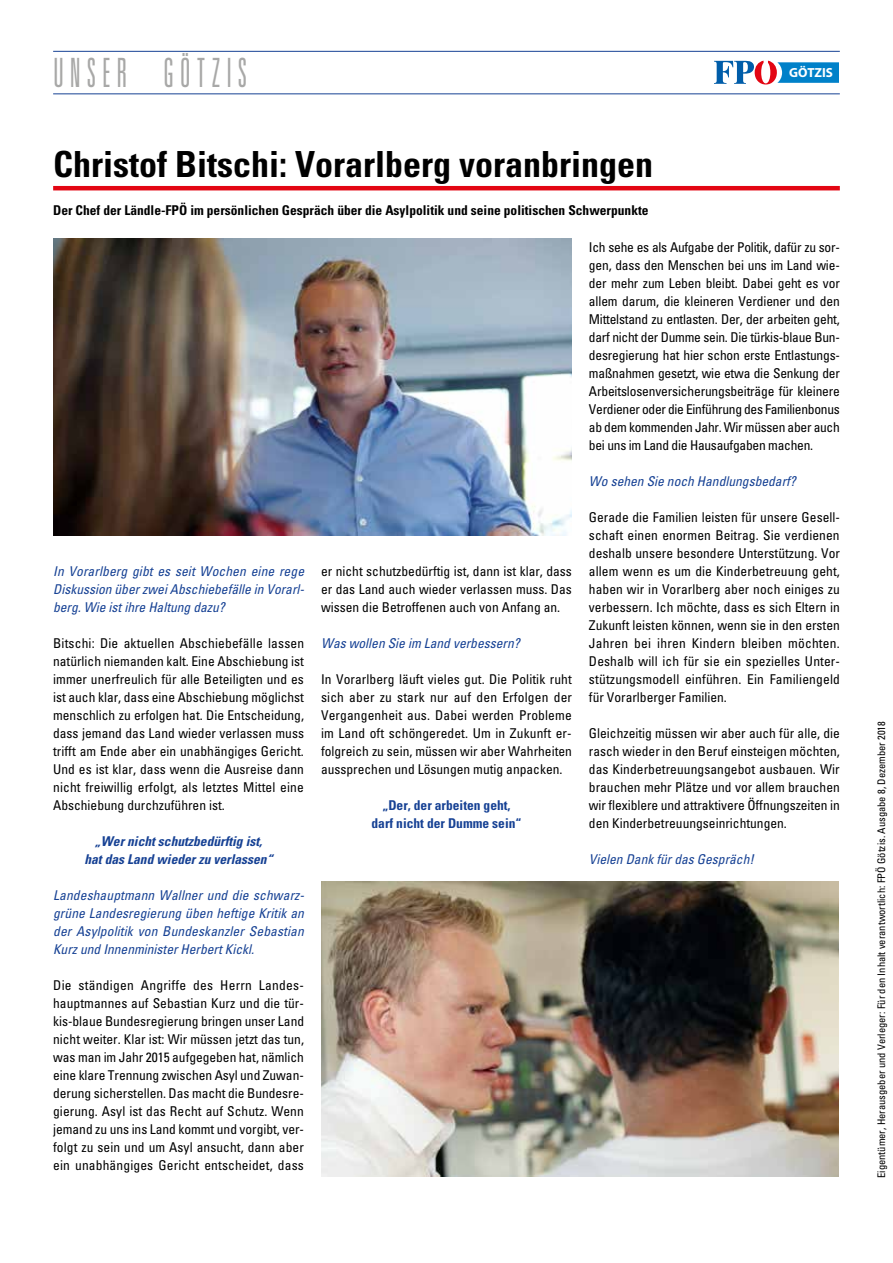
<style>
.page{position:relative;width:893px;height:1263px;background:#fff}
.page>*{position:absolute;margin:0;border:0;box-sizing:border-box;transform-origin:0 0}
.t1{font:300 ultra-condensed 40.35px "Univers LT";letter-spacing:.18em;color:#a8a8a7;scale:.82 1}
.t2{font:700 condensed 36px "Univers LT";color:#000}
.t3{font:condensed 13.5px/18px "Univers LT";color:#000;text-align:justify}
.t4{font:italic condensed 13.5px/18px "Univers LT";color:#164194;text-align:justify}
.t5{font:700 condensed 13.5px "Univers LT";color:#000}
.t6{font:italic 700 condensed 13.5px/18px "Univers LT";color:#164194;text-align:center}
.t7{font:700 condensed 13.5px/18px "Univers LT";color:#164194;text-align:center}
.t8{font:700 13.2px "Myriad Pro";color:#fff}
.t9{font:condensed 10.5px "Univers LT";color:#000}
</style>
<div class="page">
<hr style="left:53px;top:94px;width:787px;height:1px;background:#164194">
<hr style="left:53px;top:51px;width:787px;height:1px;background:#164194">
<hr style="left:53px;top:186px;width:787px;height:4px;background:#e30613">
<img style="left:53px;top:238px;width:519px;height:298px">
<svg style="left:714px;top:61px;width:124px;height:24px"></svg>
<img style="left:321px;top:881px;width:518px;height:296px">
<h1 class="t1" style="left:53px;top:50px;width:238px">UNSER GÖTZIS</h1>
<h2 class="t2" style="left:53px;top:143px;width:601px">Christof Bitschi: Vorarlberg voranbringen</h2>
<p class="t5" style="left:53px;top:202px;width:597px">Der Chef der Ländle-FPÖ im persönlichen Gespräch über die Asylpolitik und seine politischen Schwerpunkte</p>
<p class="t8" style="left:789px;top:64px;width:45px">GÖTZIS</p>
<p class="t4" style="left:53px;top:562px;width:253px">In Vorarlberg gibt es seit Wochen eine rege Diskussion über zwei Abschiebefälle in Vorarl&shy;berg. Wie ist ihre Haltung dazu?</p>
<p class="t3" style="left:53px;top:634px;width:253px">Bitschi: Die aktuellen Abschiebefälle lassen natürlich niemanden kalt. Eine Abschiebung ist immer unerfreulich für alle Beteiligten und es ist auch klar, dass eine Abschiebung möglichst menschlich zu erfolgen hat. Die Entscheidung, dass jemand das Land wieder verlassen muss trifft am Ende aber ein unabhängiges Gericht.<br>Und es ist klar, dass wenn die Ausreise dann nicht freiwillig erfolgt, als letztes Mittel eine Abschiebung durchzuführen ist.</p>
<p class="t6" style="left:84px;top:832px;width:190px">„Wer nicht schutzbedürftig ist,<br>hat das Land wieder zu verlassen“</p>
<p class="t4" style="left:53px;top:886px;width:253px">Landeshauptmann Wallner und die schwarz&shy;grüne Landesregierung üben heftige Kritik an der Asylpolitik von Bundeskanzler Sebastian Kurz und Innenminister Herbert Kickl.</p>
<p class="t3" style="left:53px;top:976px;width:253px">Die ständigen Angriffe des Herrn Landes&shy;hauptmannes auf Sebastian Kurz und die tür&shy;kis-blaue Bundesregierung bringen unser Land nicht weiter. Klar ist: Wir müssen jetzt das tun, was man im Jahr 2015 aufgegeben hat, nämlich eine klare Trennung zwischen Asyl und Zuwan&shy;derung sicherstellen. Das macht die Bundesre&shy;gierung. Asyl ist das Recht auf Schutz. Wenn jemand zu uns ins Land kommt und vorgibt, ver&shy;folgt zu sein und um Asyl ansucht, dann aber ein unabhängiges Gericht entscheidet, dass</p>
<p class="t3" style="left:321px;top:562px;width:252px">er nicht schutzbedürftig ist, dann ist klar, dass er das Land auch wieder verlassen muss. Das wissen die Betroffenen auch von Anfang an.</p>
<p class="t4" style="left:321px;top:634px;width:200px">Was wollen Sie im Land verbessern?</p>
<p class="t3" style="left:321px;top:670px;width:252px">In Vorarlberg läuft vieles gut. Die Politik ruht sich aber zu stark nur auf den Erfolgen der Vergangenheit aus. Dabei werden Probleme im Land oft schöngeredet. Um in Zukunft er&shy;folgreich zu sein, müssen wir aber Wahrheiten aussprechen und Lösungen mutig anpacken.</p>
<p class="t7" style="left:371px;top:796px;width:151px">„Der, der arbeiten geht, darf nicht der Dumme sein“</p>
<p class="t3" style="left:589px;top:238px;width:253px">Ich sehe es als Aufgabe der Politik, dafür zu sor&shy;gen, dass den Menschen bei uns im Land wie&shy;der mehr zum Leben bleibt. Dabei geht es vor allem darum, die kleineren Verdiener und den Mittelstand zu entlasten. Der, der arbeiten geht, darf nicht der Dumme sein. Die türkis-blaue Bun&shy;desregierung hat hier schon erste Entlastungs&shy;maßnahmen gesetzt, wie etwa die Senkung der Arbeitslosenversicherungsbeiträge für kleinere Verdiener oder die Einführung des Familienbonus ab dem kommenden Jahr. Wir müssen aber auch bei uns im Land die Hausaufgaben machen.</p>
<p class="t4" style="left:589px;top:472px;width:208px">Wo sehen Sie noch Handlungsbedarf?</p>
<p class="t3" style="left:589px;top:508px;width:253px">Gerade die Familien leisten für unsere Gesell&shy;schaft einen enormen Beitrag. Sie verdienen deshalb unsere besondere Unterstützung. Vor allem wenn es um die Kinderbetreuung geht, haben wir in Vorarlberg aber noch einiges zu verbessern. Ich möchte, dass es sich Eltern in Zukunft leisten können, wenn sie in den ersten Jahren bei ihren Kindern bleiben möchten.<br>Deshalb will ich für sie ein spezielles Unter&shy;stützungsmodell einführen. Ein Familiengeld für Vorarlberger Familien.</p>
<p class="t3" style="left:589px;top:724px;width:252px">Gleichzeitig müssen wir aber auch für alle, die rasch wieder in den Beruf einsteigen möchten, das Kinderbetreuungsangebot ausbauen. Wir brauchen mehr Plätze und vor allem brauchen wir flexiblere und attraktivere Öffnungszeiten in den Kinderbetreuungseinrichtungen.</p>
<p class="t4" style="left:589px;top:850px;width:166px">Vielen Dank für das Gespräch!</p>
<p class="t9" style="left:875px;top:1178px;width:458px;rotate:-90deg">Eigentümer, Herausgeber und Verleger: Für den Inhalt verantwortlich: FPÖ Götzis. Ausgabe 8, Dezember 2018</p>
</div>
